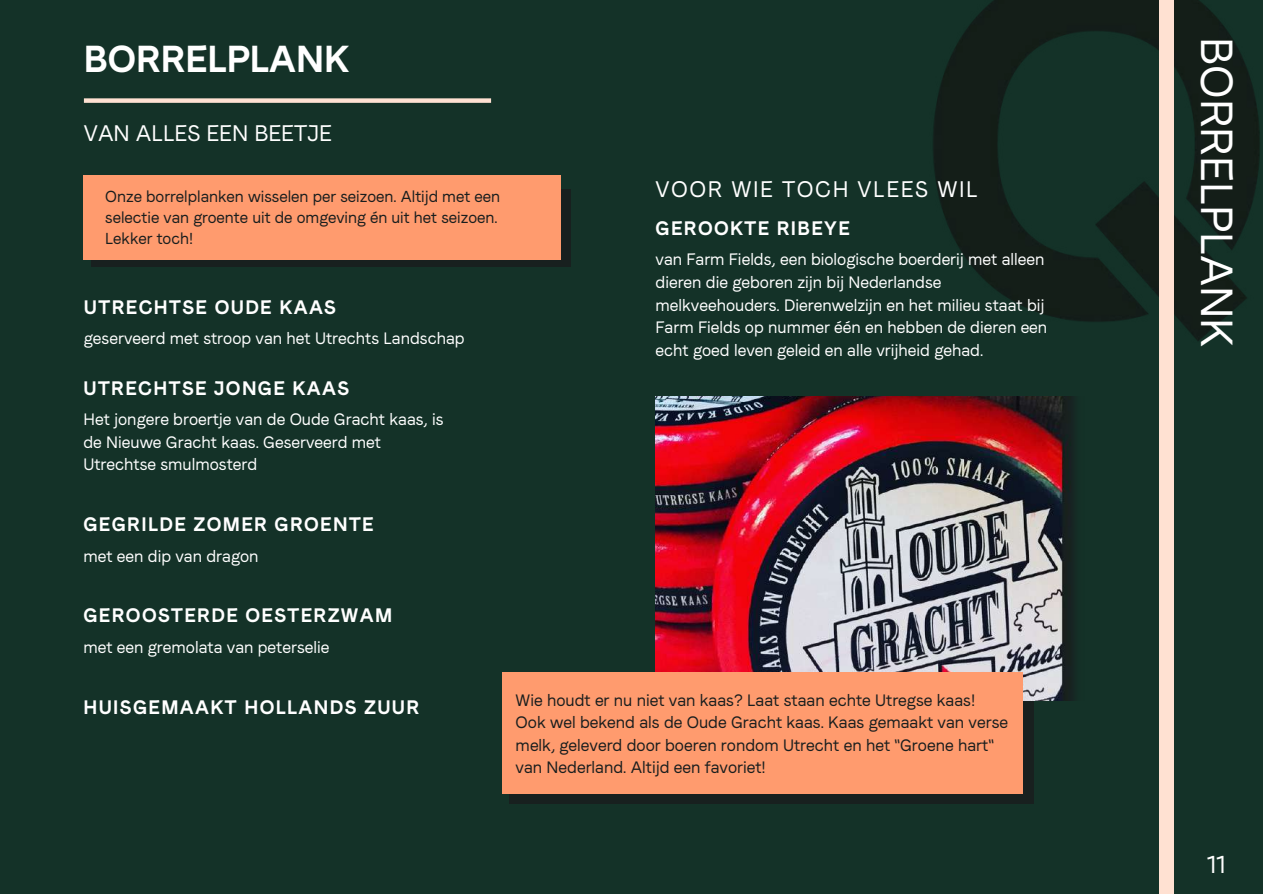
<style>
.page{position:relative;width:1263px;height:894px;background:#fff}
.page>*{position:absolute;margin:0;border:0;box-sizing:border-box;transform-origin:0 0}
.t1{font:44.85px "Faro Regular Lucky";color:#fff}
.t2{font:37.5px "Faro Bold Lucky";color:#fff}
.t3{font:24.75px "Faro Regular Lucky";color:#fff}
.t4{font:22.5px "Faro Regular Lucky";letter-spacing:.07em;color:#fff}
.t5{font:22.5px "Faro Regular Lucky";color:#fff}
.t6{font:19.5px "Faro Bold Lucky";letter-spacing:.07em;color:#fff}
.t7{font:16.5px/22.5px "Faro Regular Lucky";color:#fff}
.t8{font:16.5px/22.5px "Faro Regular Lucky";color:#191e1e}
.t9{font:15.9px/21.3px "Faro Regular Lucky";color:#191e1e}
</style>
<div class="page">
<div style="left:0;top:0;width:1263px;height:893px;background:#143228"></div>
<img style="left:933px;top:0;width:327px;height:380px">
<div style="left:1160px;top:875px;width:13px;height:18px;background:#ffe1d2"></div>
<div style="left:1160px;top:28px;width:13px;height:847px;background:#ffe1d2"></div>
<div style="left:1160px;top:1px;width:13px;height:27px;background:#ffe1d2"></div>
<div style="left:84px;top:98px;width:407px;height:5px;background:#ffe1d2"></div>
<div style="left:91px;top:189px;width:480px;height:78px;background:#191e1e"></div>
<div style="left:84px;top:176px;width:477px;height:84px;background:#ff9b6e"></div>
<div style="left:510px;top:678px;width:523px;height:125px;background:#191e1e"></div>
<img style="left:655px;top:396px;width:419px;height:304px">
<div style="left:502px;top:672px;width:521px;height:121px;background:#ff9b6e"></div>
<h2 class="t2" style="left:84px;top:36px;width:267px">BORRELPLANK</h2>
<h3 class="t5" style="left:84px;top:119px;width:250px">VAN ALLES EEN BEETJE</h3>
<p class="t9" style="left:105px;top:185px;width:396px">Onze borrelplanken wisselen per seizoen. Altijd met een</p>
<h3 class="t4" style="left:655px;top:176px;width:324px">VOOR WIE TOCH VLEES WIL</h3>
<p class="t9" style="left:105px;top:206px;width:394px">selectie van groente uit de omgeving én uit het seizoen.<br>Lekker toch!</p>
<p class="t6" style="left:655px;top:216px;width:196px">GEROOKTE RIBEYE</p>
<p class="t6" style="left:84px;top:295px;width:254px">UTRECHTSE OUDE KAAS</p>
<p class="t7" style="left:84px;top:327px;width:382px">geserveerd met stroop van het Utrechts Landschap</p>
<p class="t6" style="left:83px;top:376px;width:267px">UTRECHTSE JONGE KAAS</p>
<p class="t7" style="left:83px;top:408px;width:362px">Het jongere broertje van de Oude Gracht kaas, is de Nieuwe Gracht kaas. Geserveerd met<br>Utrechtse smulmosterd</p>
<p class="t6" style="left:83px;top:512px;width:292px">GEGRILDE ZOMER GROENTE</p>
<p class="t7" style="left:83px;top:544px;width:177px">met een dip van dragon</p>
<p class="t6" style="left:83px;top:603px;width:310px">GEROOSTERDE OESTERZWAM</p>
<p class="t7" style="left:83px;top:635px;width:248px">met een gremolata van peterselie</p>
<p class="t6" style="left:83px;top:695px;width:337px">HUISGEMAAKT HOLLANDS ZUUR</p>
<p class="t7" style="left:655px;top:248px;width:393px">van Farm Fields, een biologische boerderij met alleen dieren die geboren zijn bij Nederlandse melkveehouders. Dierenwelzijn en het milieu staat bij Farm Fields op nummer één en hebben de dieren een echt goed leven geleid en alle vrijheid gehad.</p>
<p class="t8" style="left:516px;top:688px;width:494px">Wie houdt er nu niet van kaas? Laat staan echte Utregse kaas!<br>Ook wel bekend als de Oude Gracht kaas. Kaas gemaakt van verse melk, geleverd door boeren rondom Utrecht en het "Groene hart" van Nederland. Altijd een favoriet!</p>
<h1 class="t1" style="left:1244px;top:37px;width:311px;rotate:90deg">BORRELPLANK</h1>
<h3 class="t3" style="left:1207px;top:848px;width:20px">11</h3>
</div>
